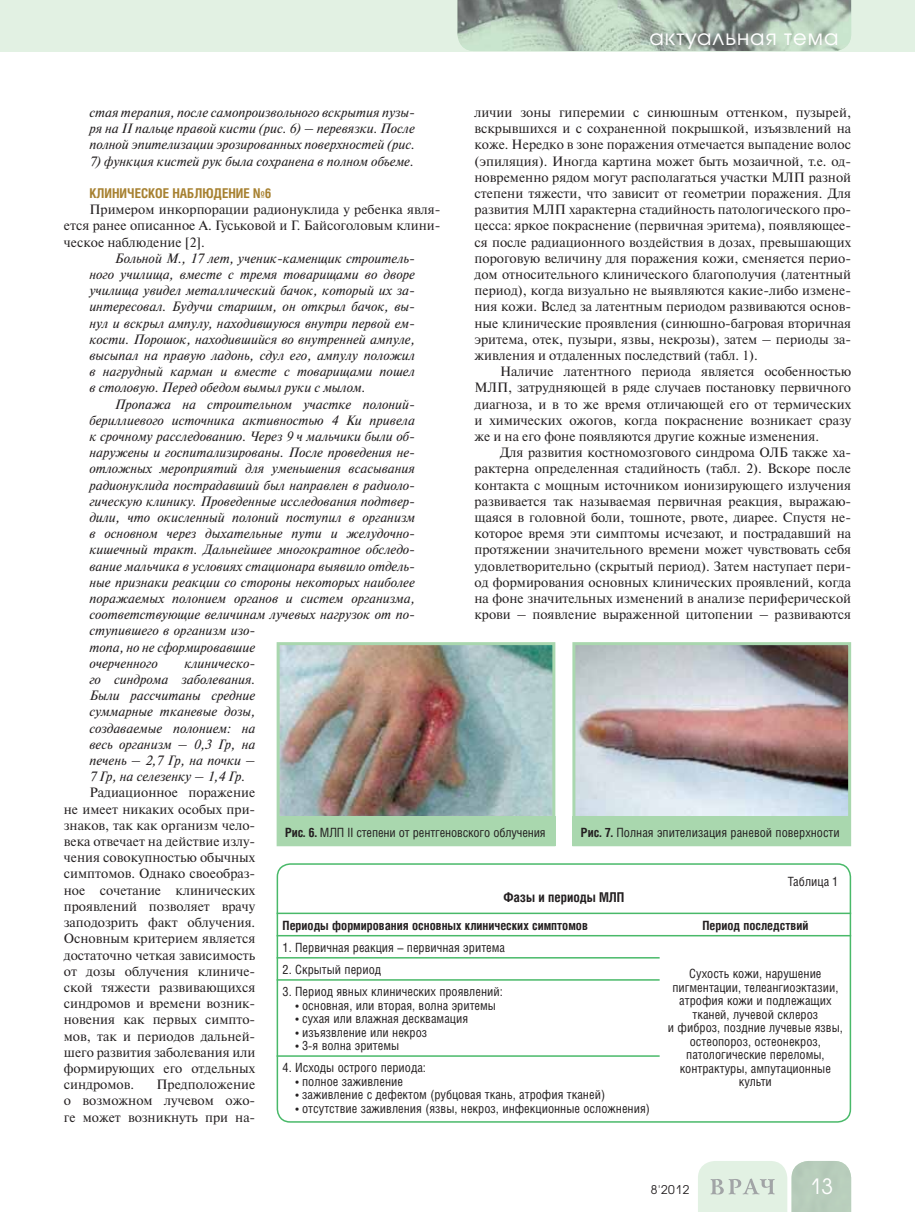
<style>
.page{position:relative;width:915px;height:1212px;background:#fff}
.page>*{position:absolute;margin:0;border:0;box-sizing:border-box;transform-origin:0 0}
.t1{font:21px "Avant Garde Gothic C";letter-spacing:.05em;color:#fff}
.t2{font:13.5px/16.2px "Newton C";color:#231f20;text-align:justify}
.t3{font:italic 13.5px/16.2px "Newton C";color:#231f20;text-align:justify}
.t4{font:700 13.5px "Helios Cond";color:#a78131}
.t5{font:700 13.5px "Helios Cond";color:#231f20}
.t6{font:12.75px/13.5px "Helios Cond";color:#231f20;text-align:center}
.t7{font:700 12.75px "Helios Cond";color:#231f20}
.t8{font:12px "Avant Garde Gothic C";color:#231f20}
.s1{font-weight:700}
</style>
<div class="page">
<div style="left:0;top:0;width:914px;height:51px;background:#e2f1e3"></div>
<svg style="left:698px;top:1161px;width:152px;height:51px;background:#d0e0d2"></svg>
<img style="left:457px;top:0;width:393px;height:51px">
<div style="left:276px;top:863px;width:574px;height:260px;border:2px solid #49b969;border-radius:13px"></div>
<hr style="left:276px;top:912px;width:574px;height:2px;background:#49b969">
<hr style="left:276px;top:935px;width:574px;height:1px;background:#49b969">
<hr style="left:276px;top:957px;width:383px;height:1px;background:#49b969">
<hr style="left:276px;top:979px;width:383px;height:2px;background:#49b969">
<hr style="left:276px;top:1055px;width:383px;height:2px;background:#49b969">
<img style="left:280px;top:646px;width:271px;height:170px">
<div style="left:276px;top:642px;width:279px;height:204px;border:3px solid #a9d7ae"></div>
<div style="left:276px;top:816px;width:279px;height:30px;background:#a9d7ae"></div>
<img style="left:576px;top:646px;width:270px;height:170px">
<div style="left:572px;top:642px;width:278px;height:204px;border:3px solid #a9d7ae"></div>
<div style="left:572px;top:816px;width:278px;height:30px;background:#a9d7ae"></div>
<h1 class="t1" style="left:649px;top:27px;width:190px">актуальная тема</h1>
<p class="t2" style="left:474px;top:106px;width:378px">личии зоны гиперемии с синюшным оттенком, пузырей, вскрывшихся и с сохраненной покрышкой, изъязвлений на коже. Нередко в зоне поражения отмечается выпадение волос (эпиляция). Иногда картина может быть мозаичной, т.е. од&shy;новременно рядом могут располагаться участки МЛП разной степени тяжести, что зависит от геометрии поражения. Для развития МЛП характерна стадийность патологического про&shy;цесса: яркое покраснение (первичная эритема), появляющее&shy;ся после радиационного воздействия в дозах, превышающих пороговую величину для поражения кожи, сменяется перио&shy;дом относительного клинического благополучия (латентный период), когда визуально не выявляются какие-либо измене&shy;ния кожи. Вслед за латентным периодом развиваются основ&shy;ные клинические проявления (синюшно-багровая вторичная эритема, отек, пузыри, язвы, некрозы), затем – периоды за&shy;живления и отдаленных последствий (табл. 1).</p>
<p class="t2" style="left:474px;top:365px;width:378px;text-indent:26px">Наличие латентного периода является особенностью МЛП, затрудняющей в ряде случаев постановку первичного диагноза, и в то же время отличающей его от термических и химических ожогов, когда покраснение возникает сразу же и на его фоне появляются другие кожные изменения.</p>
<p class="t2" style="left:474px;top:446px;width:378px;text-indent:26px">Для развития костномозгового синдрома ОЛБ также ха&shy;рактерна определенная стадийность (табл. 2). Вскоре после контакта с мощным источником ионизирующего излучения развивается так называемая первичная реакция, выражаю&shy;щаяся в головной боли, тошноте, рвоте, диарее. Спустя не&shy;которое время эти симптомы исчезают, и пострадавший на протяжении значительного времени может чувствовать себя удовлетворительно (скрытый период). Затем наступает пери&shy;од формирования основных клинических проявлений, когда на фоне значительных изменений в анализе периферической крови – появление выраженной цитопении – развиваются</p>
<p class="t3" style="left:89px;top:106px;width:327px">стая терапия, после самопроизвольного вскрытия пузы&shy;ря на II пальце правой кисти (рис. 6) – перевязки. После полной эпителизации эрозированных поверхностей (рис.</p>
<p class="t3" style="left:89px;top:154px;width:326px">7) функция кистей рук была сохранена в полном объеме.</p>
<p class="t4" style="left:89px;top:188px;width:183px">КЛИНИЧЕСКОЕ НАБЛЮДЕНИЕ №6</p>
<p class="t2" style="left:64px;top:203px;width:378px;text-indent:26px">Примером инкорпорации радионуклида у ребенка явля&shy;ется ранее описанное А. Гуськовой и Г. Байсоголовым клини&shy;ческое наблюдение [2].</p>
<p class="t3" style="left:89px;top:251px;width:327px;text-indent:26px">Больной М., 17 лет, ученик-каменщик строитель&shy;ного училища, вместе с тремя товарищами во дворе училища увидел металлический бачок, который их за&shy;интересовал. Будучи старшим, он открыл бачок, вы&shy;нул и вскрыл ампулу, находившуюся внутри первой ем&shy;кости. Порошок, находившийся во внутренней ампуле, высыпал на правую ладонь, сдул его, ампулу положил в нагрудный карман и вместе с товарищами пошел в столовую. Перед обедом вымыл руки с мылом.</p>
<p class="t3" style="left:89px;top:397px;width:327px;text-align:left;text-indent:26px">Пропажа на строительном участке полоний&shy;бериллиевого источника активностью 4 Ки привела к срочному расследованию. Через 9 ч мальчики были об&shy;наружены и госпитализированы. После проведения не&shy;отложных мероприятий для уменьшения всасывания радионуклида пострадавший был направлен в радиоло&shy;гическую клинику. Проведенные исследования подтвер&shy;дили, что окисленный полоний поступил в организм в основном через дыхательные пути и желудочно&shy;кишечный тракт. Дальнейшее многократное обследо&shy;вание мальчика в условиях стационара выявило отдель&shy;ные признаки реакции со стороны некоторых наиболее поражаемых полонием органов и систем организма, соответствующие величинам лучевых нагрузок от по&shy;ступившего в организм изо-<br>топа, но не сформировавшие<br>очерченного</p>
<p class="t3" style="left:89px;top:656px;width:167px;text-indent:95px">клиническо&shy;го синдрома заболевания.<br>Были рассчитаны средние суммарные тканевые дозы, создаваемые полонием: на весь организм – 0,3 Гр, на печень – 2,7 Гр, на почки – 7 Гр, на селезенку – 1,4 Гр.</p>
<p class="t2" style="left:64px;top:786px;width:193px;text-indent:26px">Радиационное поражение не имеет никаких особых при&shy;знаков, так как организм чело&shy;века отвечает на действие излу&shy;чения совокупностью обычных симптомов. Однако своеобраз&shy;ное сочетание клинических проявлений позволяет врачу заподозрить факт облучения.<br>Основным критерием является достаточно четкая зависимость от дозы облучения клиниче&shy;ской тяжести развивающихся синдромов и времени возник&shy;новения как первых симпто&shy;мов, так и периодов дальней&shy;шего развития заболевания или формирующих его отдельных синдромов.</p>
<p class="t6" style="left:285px;top:826px;width:262px"><span class="s1">Рис. 6.</span> МЛП II степени от рентгеновского облучения</p>
<p class="t6" style="left:580px;top:826px;width:260px"><span class="s1">Рис. 7.</span> Полная эпителизация раневой поверхности</p>
<p class="t6" style="left:787px;top:876px;width:52px">Таблица 1</p>
<p class="t5" style="left:503px;top:892px;width:123px">Фазы и периоды МЛП</p>
<p class="t7" style="left:282px;top:920px;width:307px">Периоды формирования основных клинических симптомов</p>
<p class="t7" style="left:702px;top:920px;width:107px">Период последствий</p>
<p class="t6" style="left:282px;top:942px;width:224px">1. Первичная реакция – первичная эритема</p>
<p class="t6" style="left:667px;top:968px;width:176px">Сухость кожи, нарушение пигментации, телеангиоэктазии, атрофия кожи и подлежащих тканей, лучевой склероз<br>и фиброз, поздние лучевые язвы, остеопороз, остеонекроз, патологические переломы, контрактуры, ампутационные культи</p>
<p class="t6" style="left:282px;top:964px;width:100px">2. Скрытый период</p>
<p class="t6" style="left:282px;top:986px;width:222px">3. Период явных клинических проявлений:</p>
<p class="t6" style="left:295px;top:999px;width:202px">• основная, или вторая, волна эритемы</p>
<p class="t6" style="left:295px;top:1013px;width:174px">• сухая или влажная десквамация</p>
<p class="t6" style="left:295px;top:1026px;width:133px">• изъязвление или некроз</p>
<p class="t6" style="left:295px;top:1040px;width:105px">• 3-я волна эритемы</p>
<p class="t6" style="left:282px;top:1062px;width:145px">4. Исходы острого периода:</p>
<p class="t6" style="left:295px;top:1076px;width:109px">• полное заживление</p>
<p class="t6" style="left:295px;top:1089px;width:311px">• заживление с дефектом (рубцовая ткань, атрофия тканей)</p>
<p class="t6" style="left:295px;top:1103px;width:356px">• отсутствие заживления (язвы, некроз, инфекционные осложнения)</p>
<p class="t2" style="left:64px;top:1078px;width:193px;text-indent:92px">Предположение о возможном лучевом ожо&shy;ге может возникнуть при на-</p>
<p class="t8" style="left:650px;top:1184px;width:40px">8'2012</p>
<h1 class="t1" style="left:809px;top:1177px;width:25px">13</h1>
</div>
